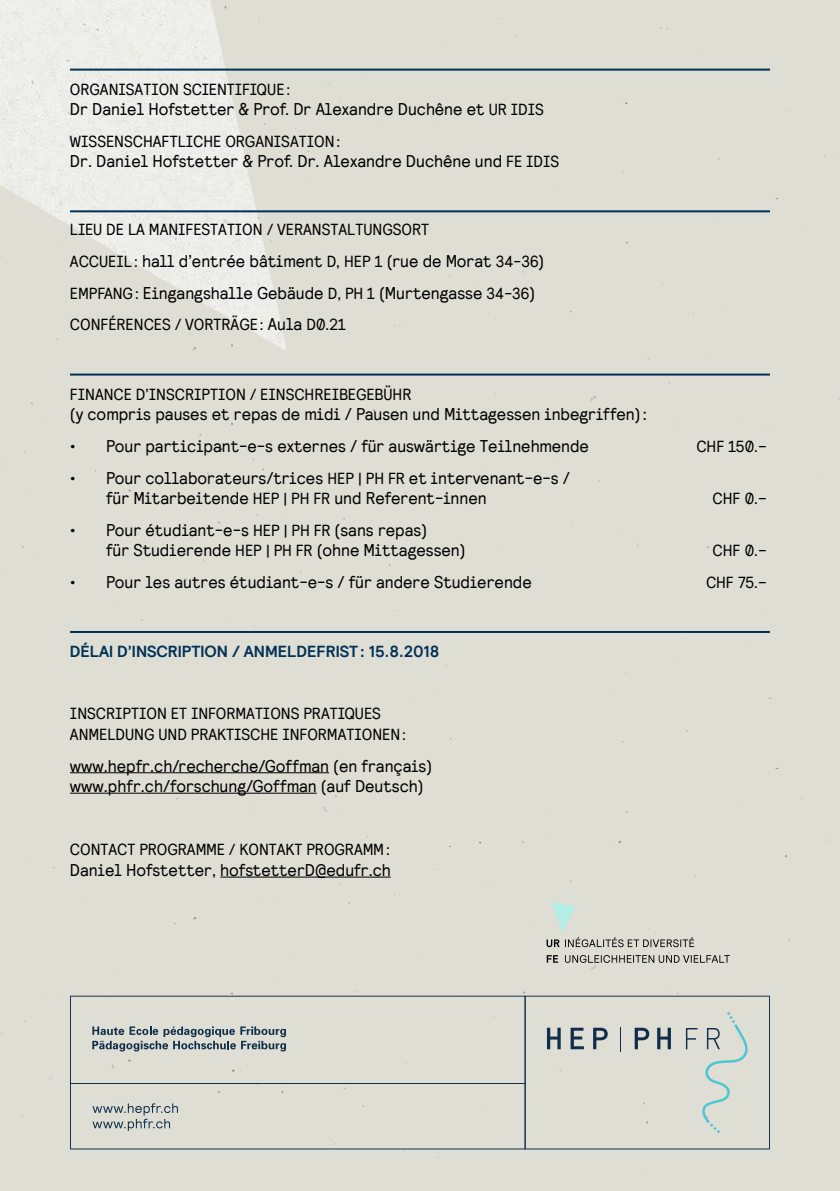
<style>
.page{position:relative;width:840px;height:1191px;background:#fff}
.page>*{position:absolute;margin:0;border:0;box-sizing:border-box;transform-origin:0 0}
.Infos{font:17px/20.4px "Relative Faux";color:#000}
.Infos-2{font:16px/20.4px "Relative Faux";color:#000}
.Infos-3{font:700 16px "Relative";color:#003156}
.s1{font-size:16px}
.s2{font-size:17px}
</style>
<div class="page">
<img style="left:0;top:0;width:839px;height:1191px">
<hr style="left:70px;top:69px;width:699px;height:2px;background:#003156">
<hr style="left:70px;top:210px;width:699px;height:2px;background:#003156">
<hr style="left:70px;top:373px;width:699px;height:2px;background:#003156">
<hr style="left:70px;top:631px;width:699px;height:2px;background:#003156">
<hr style="left:70px;top:772px;width:259px;height:1px;background:#000">
<hr style="left:70px;top:792px;width:246px;height:1px;background:#000">
<hr style="left:220px;top:876px;width:170px;height:1px;background:#000">
<svg style="left:70px;top:995px;width:699px;height:154px;background:#d5d6cf"></svg>
<svg style="left:546px;top:955px;width:12px;height:7px"></svg>
<svg style="left:564px;top:955px;width:165px;height:7px"></svg>
<svg style="left:546px;top:902px;width:147px;height:45px;background:#d1d3ca"></svg>
<p class="Infos-2" style="left:70px;top:79px;width:222px">ORGANISATION SCIENTIFIQUE:</p>
<p class="Infos" style="left:70px;top:99px;width:475px">Dr Daniel Hofstetter &amp; Prof. Dr Alexandre Duchêne et <span class="s1">UR IDIS</span></p>
<p class="Infos-2" style="left:70px;top:131px;width:272px">WISSENSCHAFTLICHE ORGANISATION:</p>
<p class="Infos" style="left:70px;top:151px;width:490px">Dr. Daniel Hofstetter &amp; Prof. Dr. Alexandre Duchêne und <span class="s1">FE IDIS</span></p>
<p class="Infos-2" style="left:70px;top:220px;width:360px">LIEU DE LA MANIFESTATION / VERANSTALTUNGSORT</p>
<p class="Infos" style="left:70px;top:251px;width:475px"><span class="s1">ACCUEIL:</span> hall d’entrée bâtiment <span class="s1">D, HEP 1</span> (rue de Morat <span class="s1">34-36</span>)</p>
<p class="Infos" style="left:70px;top:283px;width:466px"><span class="s1">EMPFANG:</span> Eingangshalle Gebäude <span class="s1">D, PH 1</span> (Murtengasse <span class="s1">34-36</span>)</p>
<p class="Infos-2" style="left:70px;top:315px;width:277px">CONFÉRENCES / VORTRÄGE: <span class="s2">Aula</span> D0.21</p>
<p class="Infos-2" style="left:70px;top:384px;width:343px">FINANCE D’INSCRIPTION / EINSCHREIBEGEBÜHR</p>
<p class="Infos" style="left:70px;top:404px;width:578px">(y compris pauses et repas de midi / Pausen und Mittagessen inbegriffen):</p>
<p class="Infos" style="left:70px;top:436px;width:520px">• Pour participant-e-s externes / für auswärtige Teilnehmende</p>
<p class="Infos-2" style="left:696px;top:436px;width:72px">CHF 150.–</p>
<p class="Infos" style="left:106px;top:467px;width:465px;text-indent:-36px">• Pour collaborateurs/trices <span class="s1">HEP | PH FR</span> et intervenant-e-s / für Mitarbeitende <span class="s1">HEP | PH FR</span> und Referent-innen</p>
<p class="Infos-2" style="left:712px;top:488px;width:56px">CHF 0.–</p>
<p class="Infos" style="left:106px;top:520px;width:361px;text-indent:-36px">• Pour étudiant-e-s <span class="s1">HEP | PH FR</span> (sans repas)<br>für Studierende <span class="s1">HEP | PH FR</span> (ohne Mittagessen)</p>
<p class="Infos-2" style="left:712px;top:540px;width:56px">CHF 0.–</p>
<p class="Infos" style="left:70px;top:572px;width:463px">• Pour les autres étudiant-e-s / für andere Studierende</p>
<p class="Infos-2" style="left:705px;top:572px;width:62px">CHF 75.–</p>
<p class="Infos-3" style="left:70px;top:642px;width:371px">DÉLAI D’INSCRIPTION / ANMELDEFRIST: 15.8.2018</p>
<p class="Infos-2" style="left:70px;top:703px;width:337px">INSCRIPTION ET INFORMATIONS PRATIQUES<br>ANMELDUNG UND PRAKTISCHE INFORMATIONEN:</p>
<p class="Infos" style="left:70px;top:755px;width:363px">www.hepfr.ch/recherche/Goffman (en français) www.phfr.ch/forschung/Goffman (auf Deutsch)</p>
<p class="Infos-2" style="left:70px;top:839px;width:321px">CONTACT PROGRAMME / KONTAKT PROGRAMM:</p>
<p class="Infos" style="left:70px;top:860px;width:322px">Daniel Hofstetter, hofstetterD@edufr.ch</p>
</div>
